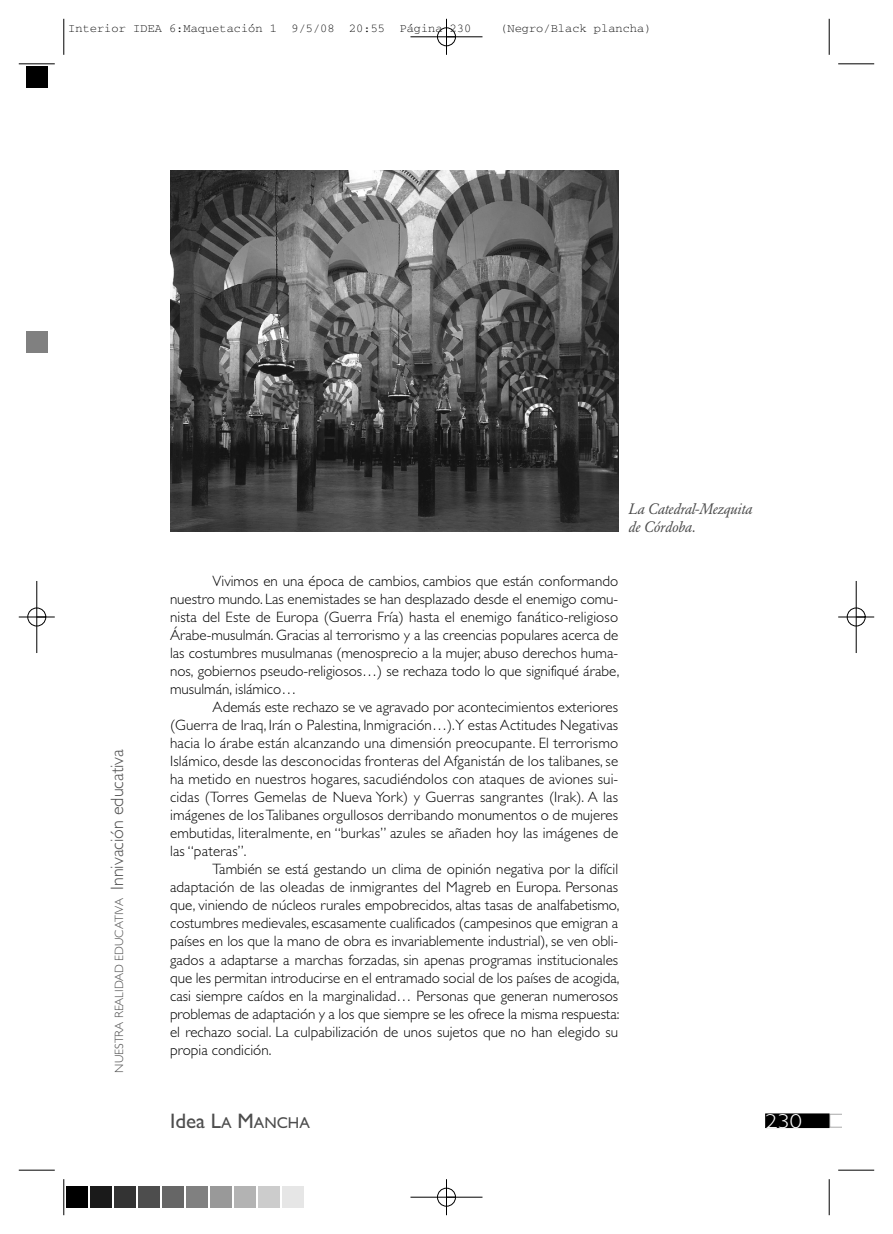
<style>
.page{position:relative;width:893px;height:1234px;background:#fff}
.page>*{position:absolute;margin:0;border:0;box-sizing:border-box;transform-origin:0 0}
.t1{font:21px "Gill Sans";color:#4d4d4d}
.t2{font:300 20.25px "Gill Sans";color:#fff;scale:1.2 1}
.t3{font:300 15px/18px "Gill Sans";color:#000;text-align:justify}
.t4{font:italic 15px/18px "Garamond BE";letter-spacing:-.01em;color:#4d4d4d}
.t5{font:12px "Courier";color:#000}
.t6{font:300 12px "Gill Sans";color:#4d4d4d}
.s1{font-size:18px}
.s2{font-size:15.75px}
</style>
<div class="page">
<svg style="left:829px;top:1113px;width:13px;height:14px"></svg>
<div style="left:766px;top:1113px;width:63px;height:13px;background:#000"></div>
<div style="left:765px;top:1113px;width:64px;height:14px;border:1px solid #000"></div>
<img style="left:170px;top:170px;width:448px;height:362px">
<hr style="left:64px;top:19px;width:1px;height:36px;background:#000">
<hr style="left:19px;top:64px;width:36px;height:1px;background:#000">
<hr style="left:829px;top:19px;width:1px;height:36px;background:#000">
<hr style="left:838px;top:64px;width:36px;height:1px;background:#000">
<hr style="left:64px;top:1178px;width:1px;height:36px;background:#000">
<hr style="left:19px;top:1169px;width:36px;height:1px;background:#000">
<hr style="left:829px;top:1178px;width:1px;height:36px;background:#000">
<hr style="left:838px;top:1169px;width:36px;height:1px;background:#000">
<div style="left:437px;top:27px;width:19px;height:19px;border:1px solid #fff;border-radius:50%"></div>
<div style="left:437px;top:1187px;width:19px;height:19px;border:1px solid #fff;border-radius:50%"></div>
<div style="left:27px;top:607px;width:19px;height:19px;border:1px solid #fff;border-radius:50%"></div>
<div style="left:847px;top:607px;width:19px;height:19px;border:1px solid #fff;border-radius:50%"></div>
<hr style="left:410px;top:37px;width:72px;height:1px;background:#000">
<hr style="left:410px;top:1196px;width:72px;height:1px;background:#000">
<hr style="left:37px;top:581px;width:1px;height:72px;background:#000">
<hr style="left:856px;top:581px;width:1px;height:72px;background:#000">
<hr style="left:446px;top:19px;width:1px;height:36px;background:#000">
<hr style="left:446px;top:1178px;width:1px;height:36px;background:#000">
<hr style="left:19px;top:616px;width:36px;height:1px;background:#000">
<hr style="left:838px;top:616px;width:36px;height:1px;background:#000">
<div style="left:437px;top:28px;width:19px;height:18px;border:1px solid #000;border-radius:50%"></div>
<div style="left:437px;top:1187px;width:19px;height:18px;border:1px solid #000;border-radius:50%"></div>
<div style="left:28px;top:607px;width:18px;height:19px;border:1px solid #000;border-radius:50%"></div>
<div style="left:847px;top:607px;width:18px;height:19px;border:1px solid #000;border-radius:50%"></div>
<div style="left:25px;top:65px;width:24px;height:24px;background:#000"></div>
<div style="left:26px;top:331px;width:21px;height:21px;background:#808080"></div>
<svg style="left:66px;top:1186px;width:22px;height:22px"></svg>
<div style="left:67px;top:1186px;width:21px;height:21px;background:#000"></div>
<svg style="left:90px;top:1186px;width:22px;height:22px"></svg>
<div style="left:91px;top:1186px;width:21px;height:21px;background:#1a1a1a"></div>
<svg style="left:114px;top:1186px;width:22px;height:22px"></svg>
<div style="left:115px;top:1186px;width:21px;height:21px;background:#333"></div>
<svg style="left:138px;top:1186px;width:22px;height:22px"></svg>
<div style="left:139px;top:1186px;width:21px;height:21px;background:#4d4d4d"></div>
<svg style="left:162px;top:1186px;width:22px;height:22px"></svg>
<div style="left:163px;top:1186px;width:21px;height:21px;background:#666"></div>
<svg style="left:186px;top:1186px;width:22px;height:22px"></svg>
<div style="left:187px;top:1186px;width:21px;height:21px;background:#808080"></div>
<svg style="left:210px;top:1186px;width:22px;height:22px"></svg>
<div style="left:211px;top:1186px;width:21px;height:21px;background:#999"></div>
<svg style="left:234px;top:1186px;width:22px;height:22px"></svg>
<div style="left:235px;top:1186px;width:21px;height:21px;background:#b3b3b3"></div>
<svg style="left:258px;top:1186px;width:22px;height:22px"></svg>
<div style="left:259px;top:1186px;width:21px;height:21px;background:#ccc"></div>
<svg style="left:282px;top:1186px;width:22px;height:22px"></svg>
<div style="left:283px;top:1186px;width:21px;height:21px;background:#e6e6e6"></div>
<p class="t5" style="left:68px;top:25px;width:405px">Interior IDEA 6:Maquetación 1 9/5/08 20:55 Página 230</p>
<p class="t5" style="left:500px;top:25px;width:153px">(Negro/Black plancha)</p>
<p class="t6" style="left:115px;top:1072px;width:325px;rotate:-90deg">NUESTRA REALIDAD EDUCATIVA <span class="s1">Innivación educativa</span></p>
<p class="t4" style="left:629px;top:501px;width:125px">La Catedral-Mezquita de Córdoba.</p>
<p class="t3" style="left:170px;top:573px;width:451px;text-indent:43px">Vivimos en una época de cambios, cambios que están conformando nuestro mundo. Las enemistades se han desplazado desde el enemigo comu&shy;nista del Este de Europa (Guerra Fría) hasta el enemigo fanático-religioso Árabe-musulmán. Gracias al terrorismo y a las creencias populares acerca de las costumbres musulmanas (menosprecio a la mujer, abuso derechos huma&shy;nos, gobiernos pseudo-religiosos…) se rechaza todo lo que signifiqué árabe, musulmán, islámico…</p>
<p class="t3" style="left:170px;top:699px;width:450px;text-indent:43px">Además este rechazo se ve agravado por acontecimientos exteriores (Guerra de Iraq, Irán o Palestina, Inmigración…).Y estas Actitudes Negativas hacia lo árabe están alcanzando una dimensión preocupante. El terrorismo Islámico, desde las desconocidas fronteras del Afganistán de los talibanes, se ha metido en nuestros hogares, sacudiéndolos con ataques de aviones sui&shy;cidas (Torres Gemelas de Nueva York) y Guerras sangrantes (Irak). A las imágenes de los Talibanes orgullosos derribando monumentos o de mujeres embutidas, literalmente, en “burkas” azules se añaden hoy las imágenes de las “pateras”.</p>
<p class="t3" style="left:170px;top:861px;width:451px;text-indent:43px">También se está gestando un clima de opinión negativa por la difícil adaptación de las oleadas de inmigrantes del Magreb en Europa. Personas que, viniendo de núcleos rurales empobrecidos, altas tasas de analfabetismo, costumbres medievales, escasamente cualificados (campesinos que emigran a países en los que la mano de obra es invariablemente industrial), se ven obli&shy;gados a adaptarse a marchas forzadas, sin apenas programas institucionales que les permitan introducirse en el entramado social de los países de acogida, casi siempre caídos en la marginalidad… Personas que generan numerosos problemas de adaptación y a los que siempre se les ofrece la misma respuesta: el rechazo social. La culpabilización de unos sujetos que no han elegido su propia condición.</p>
<h1 class="t1" style="left:170px;top:1113px;width:141px">Idea L<span class="s2">A</span> M<span class="s2">ANCHA</span></h1>
<h2 class="t2" style="left:765px;top:1113px;width:32px">230</h2>
</div>
